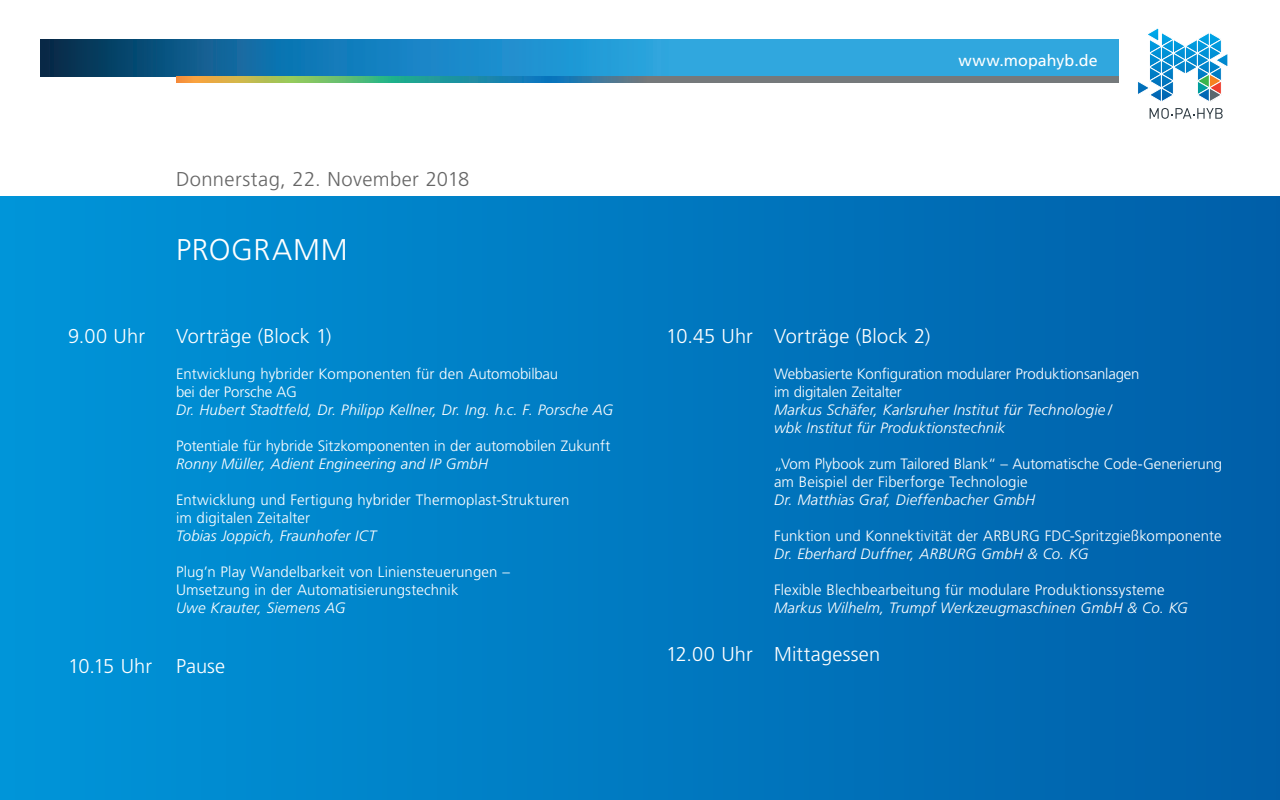
<style>
.page{position:relative;width:1280px;height:800px;background:#fff}
.page>*{position:absolute;margin:0;border:0;box-sizing:border-box;transform-origin:0 0}
.t1{font:300 30px "Frutiger LT Std";letter-spacing:.02em;color:#fff}
.t2{font:300 20px "Frutiger LT Std";letter-spacing:.01em;color:#fff}
.t3{font:300 20px "Frutiger LT Std";letter-spacing:.015em;color:#666}
.t4{font:16px "Frutiger LT Std";letter-spacing:.005em;color:#fff}
.t5{font:300 15px/18px "Frutiger LT Std";letter-spacing:.005em;color:#fff}
.t6{font:italic 300 15px/18px "Frutiger LT Std";letter-spacing:.01em;color:#fff}
</style>
<div class="page">
<svg style="left:1138px;top:28px;width:90px;height:91px"></svg>
<svg style="left:40px;top:40px;width:1079px;height:36px"></svg>
<svg style="left:176px;top:77px;width:943px;height:6px"></svg>
<div style="left:0;top:196px;width:1280px;height:604px;background:linear-gradient(to right,#0095d9,#005ea8)"></div>
<h2 class="t3" style="left:176px;top:168px;width:295px">Donnerstag, 22. November 2018</h2>
<h1 class="t1" style="left:176px;top:233px;width:173px">PROGRAMM</h1>
<h2 class="t2" style="left:68px;top:325px;width:78px">9.00 Uhr</h2>
<h2 class="t2" style="left:176px;top:325px;width:157px">Vorträge (Block 1)</h2>
<p class="t5" style="left:176px;top:365px;width:384px">Entwicklung hybrider Komponenten für den Automobilbau bei der Porsche AG</p>
<p class="t6" style="left:176px;top:401px;width:439px">Dr. Hubert Stadtfeld, Dr. Philipp Kellner, Dr. Ing. h.c. F. Porsche AG</p>
<p class="t5" style="left:176px;top:437px;width:436px">Potentiale für hybride Sitzkomponenten in der automobilen Zukunft</p>
<p class="t6" style="left:176px;top:455px;width:314px">Ronny Müller, Adient Engineering and IP GmbH</p>
<p class="t5" style="left:176px;top:491px;width:395px">Entwicklung und Fertigung hybrider Thermoplast-Strukturen im digitalen Zeitalter</p>
<p class="t6" style="left:176px;top:527px;width:202px">Tobias Joppich, Fraunhofer ICT</p>
<p class="t5" style="left:176px;top:563px;width:335px">Plug’n Play Wandelbarkeit von Liniensteuerungen –<br>Umsetzung in der Automatisierungstechnik</p>
<p class="t6" style="left:176px;top:599px;width:171px">Uwe Krauter, Siemens AG</p>
<h2 class="t2" style="left:68px;top:655px;width:159px">10.15 Uhr Pause</h2>
<p class="t4" style="left:958px;top:51px;width:141px">www.mopahyb.de</p>
<h2 class="t2" style="left:666px;top:325px;width:266px">10.45 Uhr Vorträge (Block 2)</h2>
<p class="t5" style="left:774px;top:365px;width:367px">Webbasierte Konfiguration modularer Produktionsanlagen im digitalen Zeitalter</p>
<p class="t6" style="left:774px;top:401px;width:341px">Markus Schäfer, Karlsruher Institut für Technologie / - wbk Institut für Produktionstechnik</p>
<p class="t5" style="left:774px;top:455px;width:450px">„Vom Plybook zum Tailored Blank“ – Automatische Code-Generierung am Beispiel der Fiberforge Technologie</p>
<p class="t6" style="left:774px;top:491px;width:263px">Dr. Matthias Graf, Dieffenbacher GmbH</p>
<p class="t5" style="left:774px;top:527px;width:449px">Funktion und Konnektivität der ARBURG FDC-Spritzgießkomponente</p>
<p class="t6" style="left:774px;top:545px;width:316px">Dr. Eberhard Duffner, ARBURG GmbH &amp; Co. KG</p>
<p class="t5" style="left:774px;top:581px;width:392px">Flexible Blechbearbeitung für modulare Produktionssysteme</p>
<p class="t6" style="left:774px;top:599px;width:416px">Markus Wilhelm, Trumpf Werkzeugmaschinen GmbH &amp; Co. KG</p>
<h2 class="t2" style="left:666px;top:643px;width:216px">12.00 Uhr Mittagessen</h2>
</div>
